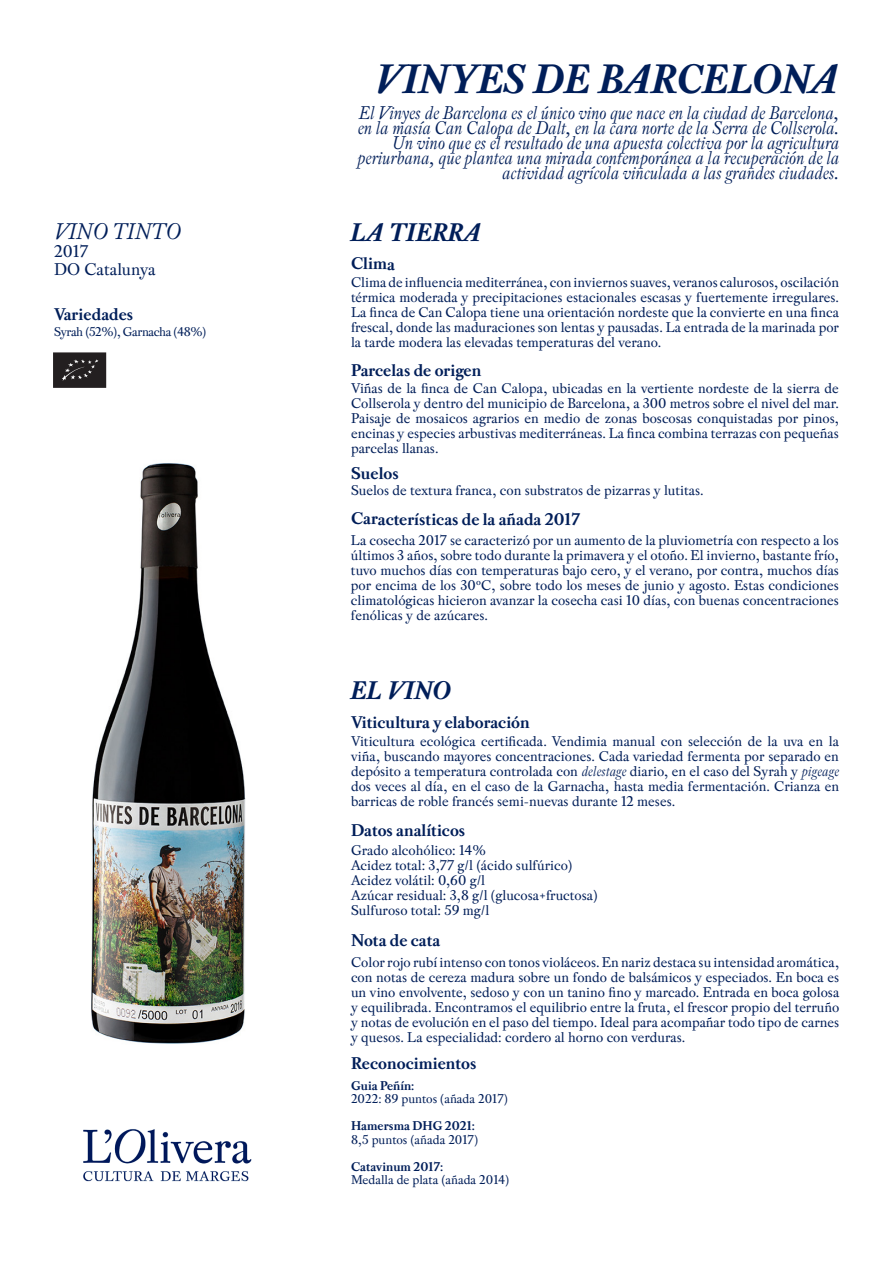
<style>
.page{position:relative;width:893px;height:1263px;background:#fff}
.page>*{position:absolute;margin:0;border:0;box-sizing:border-box;transform-origin:0 0}
.t1{font:italic 700 43.5px "Pradell";color:#001e59}
.t2{font:italic 700 27px "Pradell";color:#001e59}
.t3{font:italic 24px "Pradell";color:#001e59}
.t4{font:italic 19.5px/15px "Pradell";letter-spacing:-.01em;color:#001e59;text-align:right}
.t5{font:700 18px "Pradell";color:#001e59}
.t6{font:18px/18px "Pradell";color:#001e59}
.t7{font:15px/15px "Pradell";color:#001e59;text-align:justify}
.t8{font:13.5px "Pradell";color:#001e59}
.t9{font:700 13.5px "Pradell";color:#001e59}
.t10{font:13.5px "Pradell";letter-spacing:-.03em;color:#001e59}
.s1{font-style:italic}
</style>
<div class="page">
<img style="left:91px;top:463px;width:155px;height:581px">
<svg style="left:53px;top:352px;width:53px;height:36px;background:#2f2c2d"></svg>
<img style="left:83px;top:1129px;width:169px;height:53px">
<h3 class="t3" style="left:54px;top:218px;width:128px">VINO TINTO</h3>
<p class="t6" style="left:54px;top:242px;width:103px">2017<br>DO Catalunya</p>
<p class="t5" style="left:54px;top:304px;width:81px">Variedades</p>
<p class="t10" style="left:54px;top:323px;width:154px">Syrah (52%), Garnacha (48%)</p>
<h1 class="t1" style="left:377px;top:54px;width:464px">VINYES DE BARCELONA</h1>
<p class="t4" style="left:357px;top:105px;width:483px">El Vinyes de Barcelona es el único vino que nace en la ciudad de Barcelona, en la masía Can Calopa de Dalt, en la cara norte de la Serra de Collserola.<br>Un vino que es el resultado de una apuesta colectiva por la agricultura periurbana, que plantea una mirada contemporánea a la recuperación de la actividad agrícola vinculada a las grandes ciudades.</p>
<h2 class="t2" style="left:351px;top:217px;width:132px">LA TIERRA</h2>
<p class="t5" style="left:351px;top:253px;width:45px">Clima</p>
<p class="t7" style="left:351px;top:274px;width:489px">Clima de influencia mediterránea, con inviernos suaves, veranos calurosos, oscilación térmica moderada y precipitaciones estacionales escasas y fuertemente irregulares.<br>La finca de Can Calopa tiene una orientación nordeste que la convierte en una finca frescal, donde las maduraciones son lentas y pausadas. La entrada de la marinada por la tarde modera las elevadas temperaturas del verano.</p>
<p class="t5" style="left:351px;top:359px;width:132px">Parcelas de origen</p>
<p class="t7" style="left:351px;top:380px;width:489px">Viñas de la finca de Can Calopa, ubicadas en la vertiente nordeste de la sierra de Collserola y dentro del municipio de Barcelona, a 300 metros sobre el nivel del mar.<br>Paisaje de mosaicos agrarios en medio de zonas boscosas conquistadas por pinos, encinas y especies arbustivas mediterráneas. La finca combina terrazas con pequeñas parcelas llanas.</p>
<p class="t5" style="left:351px;top:463px;width:49px">Suelos</p>
<p class="t7" style="left:351px;top:482px;width:354px">Suelos de textura franca, con substratos de pizarras y lutitas.</p>
<p class="t7" style="left:351px;top:532px;width:489px">La cosecha 2017 se caracterizó por un aumento de la pluviometría con respecto a los últimos 3 años, sobre todo durante la primavera y el otoño. El invierno, bastante frío, tuvo muchos días con temperaturas bajo cero, y el verano, por contra, muchos días por encima de los 30ºC, sobre todo los meses de junio y agosto. Estas condiciones climatológicas hicieron avanzar la cosecha casi 10 días, con buenas concentraciones fenólicas y de azúcares.</p>
<p class="t5" style="left:351px;top:508px;width:231px">Características de la añada 2017</p>
<h2 class="t2" style="left:351px;top:674px;width:102px">EL VINO</h2>
<p class="t5" style="left:351px;top:711px;width:180px">Viticultura y elaboración</p>
<p class="t7" style="left:351px;top:733px;width:489px">Viticultura ecológica certificada. Vendimia manual con selección de la uva en la viña, buscando mayores concentraciones. Cada variedad fermenta por separado en depósito a temperatura controlada con <span class="s1">delestage</span> diario, en el caso del Syrah y <span class="s1">pigeage </span>dos veces al día, en el caso de la Garnacha, hasta media fermentación. Crianza en barricas de roble francés semi-nuevas durante 12 meses.</p>
<p class="t7" style="left:351px;top:842px;width:248px;text-align:left">Grado alcohólico: 14%<br>Acidez total: 3,77 g/l (ácido sulfúrico)<br>Acidez volátil: 0,60 g/l<br>Azúcar residual: 3,8 g/l (glucosa+fructosa)<br>Sulfuroso total: 59 mg/l</p>
<p class="t7" style="left:351px;top:954px;width:490px">Color rojo rubí intenso con tonos violáceos. En nariz destaca su intensidad aromática, con notas de cereza madura sobre un fondo de balsámicos y especiados. En boca es un vino envolvente, sedoso y con un tanino fino y marcado. Entrada en boca golosa y equilibrada. Encontramos el equilibrio entre la fruta, el frescor propio del terruño y notas de evolución en el paso del tiempo. Ideal para acompañar todo tipo de carnes y quesos. La especialidad: cordero al horno con verduras.</p>
<p class="t5" style="left:351px;top:820px;width:116px">Datos analíticos</p>
<p class="t5" style="left:351px;top:929px;width:91px">Nota de cata</p>
<p class="t5" style="left:351px;top:1052px;width:127px">Reconocimientos</p>
<p class="t9" style="left:351px;top:1077px;width:65px">Guia Peñín:</p>
<p class="t8" style="left:351px;top:1091px;width:158px">2022: 89 puntos (añada 2017)</p>
<p class="t9" style="left:351px;top:1118px;width:125px">Hamersma DHG 2021:</p>
<p class="t8" style="left:351px;top:1131px;width:129px">8,5 puntos (añada 2017)</p>
<p class="t9" style="left:351px;top:1158px;width:94px">Catavinum 2017:</p>
<p class="t8" style="left:351px;top:1172px;width:160px">Medalla de plata (añada 2014)</p>
</div>
